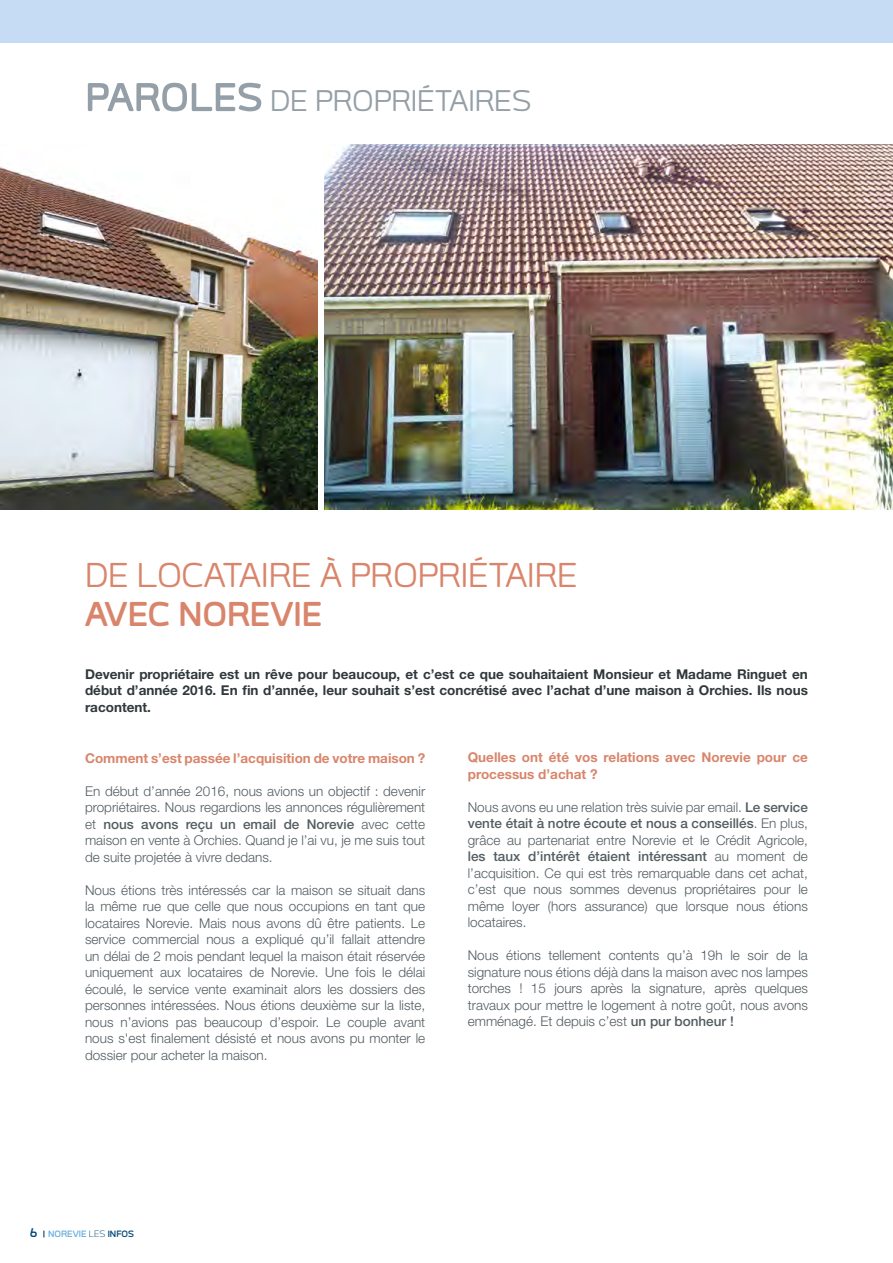
<style>
.page{position:relative;width:893px;height:1263px;background:#fff}
.page>*{position:absolute;margin:0;border:0;box-sizing:border-box;transform-origin:0 0}
.t1{font:45px "Labrador B Regular";color:#d9856b}
.t2{font:45px "Labrador B Bold";color:#d9856b}
.t3{font:39px "Labrador B Regular";color:#949fa7}
.t4{font:300 13.5px/16.5px "Helvetica Neue LT Std";color:#535d62;text-align:justify}
.t5{font:700 13.5px/16.5px "Helvetica Neue LT Std";color:#30383b;text-align:justify}
.t6{font:700 13.5px/16.5px "Helvetica Neue LT Std";color:#d9856b}
.t7{font:12px "Labrador B Bold";color:#6bb1e2}
.s1{font-family:"Labrador B Bold";font-size:52.5px}
.s2{font-weight:500}
.s3{font-size:16.5px;color:#00497b}
.s4{font-family:"Labrador B Light";color:#00497b}
.s5{color:#00497b}
</style>
<div class="page">
<div style="left:0;top:0;width:893px;height:43px;background:#c5dcf4"></div>
<img style="left:324px;top:144px;width:569px;height:366px">
<img style="left:0;top:166px;width:318px;height:344px">
<h2 class="t3" style="left:85px;top:81px;width:448px"><span class="s1">PAROLES</span> DE PROPRIÉTAIRES</h2>
<h1 class="t1" style="left:85px;top:553px;width:494px">DE LOCATAIRE À PROPRIÉTAIRE</h1>
<h1 class="t2" style="left:85px;top:591px;width:239px">AVEC NOREVIE</h1>
<p class="t5" style="left:85px;top:665px;width:724px">Devenir propriétaire est un rêve pour beaucoup, et c’est ce que souhaitaient Monsieur et Madame Ringuet en début d’année 2016. En fin d’année, leur souhait s’est concrétisé avec l’achat d’une maison à Orchies. Ils nous racontent.</p>
<p class="t6" style="left:85px;top:749px;width:342px">Comment s’est passée l’acquisition de votre maison ?</p>
<p class="t4" style="left:85px;top:782px;width:342px">En début d’année 2016, nous avions un objectif : devenir propriétaires. Nous regardions les annonces régulièrement et <span class="s2">nous avons reçu un email de Norevie</span> avec cette maison en vente à Orchies. Quand je l’ai vu, je me suis tout de suite projetée à vivre dedans.</p>
<p class="t4" style="left:85px;top:881px;width:342px">Nous étions très intéressés car la maison se situait dans la même rue que celle que nous occupions en tant que locataires Norevie. Mais nous avons dû être patients. Le service commercial nous a expliqué qu’il fallait attendre un délai de 2 mois pendant lequel la maison était réservée uniquement aux locataires de Norevie. Une fois le délai écoulé, le service vente examinait alors les dossiers des personnes intéressées. Nous étions deuxième sur la liste, nous n’avions pas beaucoup d’espoir. Le couple avant nous s'est finalement désisté et nous avons pu monter le dossier pour acheter la maison.</p>
<p class="t6" style="left:468px;top:749px;width:342px">Quelles ont été vos relations avec Norevie pour ce processus d’achat ?</p>
<p class="t4" style="left:468px;top:799px;width:342px">Nous avons eu une relation très suivie par email. <span class="s2">Le service vente était à notre écoute et nous a conseillés</span>. En plus, grâce au partenariat entre Norevie et le Crédit Agricole, <span class="s2">les taux d’intérêt étaient intéressant</span> au moment de l’acquisition. Ce qui est très remarquable dans cet achat, c’est que nous sommes devenus propriétaires pour le même loyer (hors assurance) que lorsque nous étions locataires.</p>
<p class="t4" style="left:468px;top:947px;width:342px">Nous étions tellement contents qu’à 19h le soir de la signature nous étions déjà dans la maison avec nos lampes torches ! 15 jours après la signature, après quelques travaux pour mettre le logement à notre goût, nous avons emménagé. Et depuis c’est <span class="s2">un pur bonheur !</span></p>
<p class="t7" style="left:30px;top:1228px;width:106px"><span class="s3">6</span> NOREVIE <span class="s4">LES</span> <span class="s5">INFOS</span></p>
</div>
